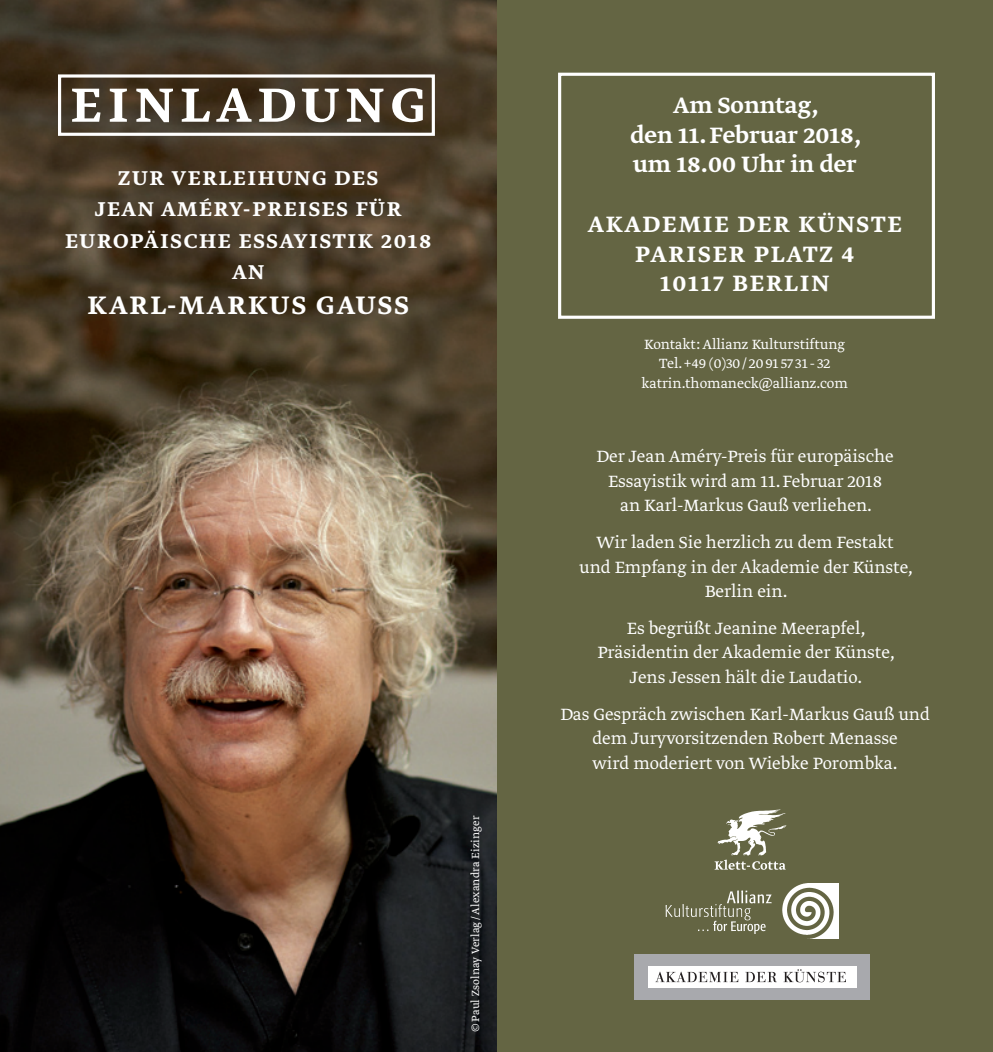
<style>
.page{position:relative;width:993px;height:1052px;background:#fff}
.page>*{position:absolute;margin:0;border:0;box-sizing:border-box;transform-origin:0 0}
.t1{font:500 56.7px "Greta Text";letter-spacing:.11em;color:#fff}
.t2{font:500 29.93px "Greta Text";letter-spacing:.07em;color:#fff}
.t3{font:500 26.25px/29.8px "Greta Text";color:#fff;text-align:center}
.t4{font:500 26.25px/29.8px "Greta Text";letter-spacing:.07em;color:#fff;text-align:center}
.t5{font:500 23.62px/31.5px "Greta Text";letter-spacing:.07em;color:#fff;text-align:center}
.t6{font:300 19.25px/24.5px "Greta Text";color:#fff;text-align:center}
.t7{font:300 15.75px/19.2px "Greta Text";color:#fff;text-align:center}
.t8{font:300 12.25px "Greta Text";letter-spacing:.015em;color:#fff}
</style>
<div class="page">
<div style="left:496px;top:0;width:496px;height:1052px;background:#646543"></div>
<img style="left:0;top:0;width:496px;height:1052px">
<div style="left:58px;top:74px;width:377px;height:62px;border:3px solid #fff"></div>
<div style="left:558px;top:73px;width:376px;height:246px;border:3px solid #fff"></div>
<div style="left:635px;top:955px;width:233px;height:45px;background:#a8a9ad"></div>
<div style="left:634px;top:954px;width:235px;height:45px;background:#a8a9ad"></div>
<div style="left:647px;top:966px;width:209px;height:21px;background:#fff"></div>
<svg style="left:783px;top:969px;width:62px;height:13px"></svg>
<svg style="left:655px;top:971px;width:83px;height:11px"></svg>
<svg style="left:745px;top:972px;width:31px;height:10px"></svg>
<img style="left:665px;top:883px;width:173px;height:56px">
<img style="left:714px;top:809px;width:72px;height:61px">
<svg style="left:471px;top:1024px;width:8px;height:7px"></svg>
<h1 class="t1" style="left:71px;top:71px;width:356px">EINLADUNG</h1>
<p class="t5" style="left:65px;top:163px;width:368px">ZUR VERLEIHUNG DES<br>JEAN AMÉRY-PREISES FÜR<br>EUROPÄISCHE ESSAYISTIK 2018<br>AN</p>
<h2 class="t2" style="left:88px;top:287px;width:306px">KARL-MARKUS GAUSS</h2>
<p class="t8" style="left:468px;top:1021px;width:207px;rotate:-90deg">Paul Zsolnay Verlag /Alexandra Eizinger</p>
<h3 class="t3" style="left:630px;top:91px;width:233px">AM SONNTAG,<br>DEN 11. FEBRUAR 2018,<br>UM 18.00 UHR IN DER</h3>
<h3 class="t4" style="left:587px;top:210px;width:313px">AKADEMIE DER KÜNSTE<br>PARISER PLATZ 4<br>10117 BERLIN</h3>
<p class="t7" style="left:641px;top:336px;width:208px">Kontakt: Allianz Kulturstiftung<br>Tel. +49 (0)30 / 20 91 57 31- 32 katrin.thomaneck@allianz.com</p>
<p class="t6" style="left:596px;top:445px;width:298px">Der Jean Améry-Preis für europäische<br>Essayistik wird am 11. Februar 2018 an Karl-Markus Gauß verliehen.</p>
<p class="t6" style="left:579px;top:531px;width:335px">Wir laden Sie herzlich zu dem Festakt<br>und Empfang in der Akademie der Künste,<br>Berlin ein.</p>
<p class="t6" style="left:597px;top:617px;width:299px">Es begrüßt Jeanine Meerapfel,<br>Präsidentin der Akademie der Künste,<br>Jens Jessen hält die Laudatio.</p>
<p class="t6" style="left:560px;top:702px;width:371px">Das Gespräch zwischen Karl-Markus Gauß und dem Juryvorsitzenden Robert Menasse<br>wird moderiert von Wiebke Porombka.</p>
</div>
